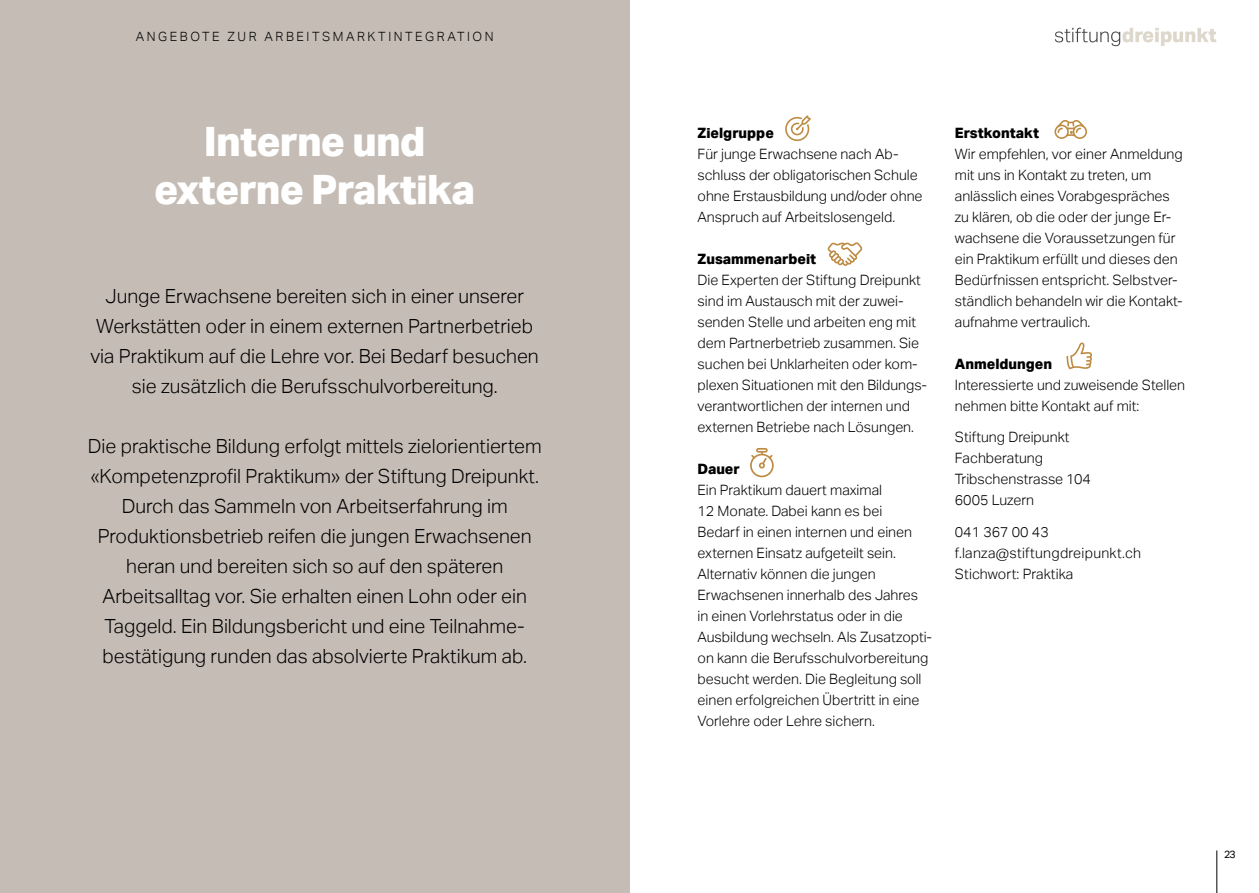
<style>
.page{position:relative;width:1259px;height:893px;background:#fff}
.page>*{position:absolute;margin:0;border:0;box-sizing:border-box;transform-origin:0 0}
.t1{font:800 40.5px/48px "Aktiv Grotesk";letter-spacing:-.02em;color:#fff;text-align:center}
.t2{font:300 19.5px/30px "Aktiv Grotesk";color:#000;text-align:center}
.t3{font:300 14.25px/21px "Aktiv Grotesk";color:#000}
.t4{font:300 14.25px/21px "Aktiv Grotesk";letter-spacing:.02em;color:#000}
.t5{font:800 14.25px "Aktiv Grotesk";color:#000}
.t6{font:300 12.75px "Aktiv Grotesk";letter-spacing:.2em;color:#000}
.t7{font:10.5px "Aktiv Grotesk";color:#000}
</style>
<div class="page">
<hr style="left:1216px;top:850px;width:1px;height:43px;background:#000">
<svg style="left:785px;top:115px;width:26px;height:26px"></svg>
<svg style="left:827px;top:242px;width:35px;height:24px"></svg>
<svg style="left:750px;top:448px;width:23px;height:29px"></svg>
<svg style="left:1054px;top:120px;width:33px;height:19px"></svg>
<svg style="left:1066px;top:342px;width:26px;height:27px"></svg>
<div style="left:0;top:0;width:629px;height:893px;background:#c5bdb5"></div>
<svg style="left:1054px;top:28px;width:162px;height:18px"></svg>
<p class="t6" style="left:136px;top:29px;width:359px">ANGEBOTE ZUR ARBEITSMARKTINTEGRATION</p>
<h1 class="t1" style="left:154px;top:119px;width:322px">Interne und externe Praktika</h1>
<h2 class="t2" style="left:91px;top:281px;width:450px">Junge Erwachsene bereiten sich in einer unserer Werkstätten oder in einem externen Partnerbetrieb via Praktikum auf die Lehre vor. Bei Bedarf besuchen sie zusätzlich die Berufsschulvorbereitung.</h2>
<p class="t2" style="left:88px;top:431px;width:455px">Die praktische Bildung erfolgt mittels zielorientiertem «Kompetenzprofil Praktikum» der Stiftung Dreipunkt.<br>Durch das Sammeln von Arbeitserfahrung im Produktionsbetrieb reifen die jungen Erwachsenen heran und bereiten sich so auf den späteren Arbeitsalltag vor. Sie erhalten einen Lohn oder ein Taggeld. Ein Bildungsbericht und eine Teilnahme&shy;bestätigung runden das absolvierte Praktikum ab.</p>
<p class="t5" style="left:697px;top:124px;width:78px">Zielgruppe</p>
<p class="t3" style="left:697px;top:143px;width:226px">Für junge Erwachsene nach Ab&shy;schluss der obligatorischen Schule ohne Erstausbildung und/oder ohne Anspruch auf Arbeitslosengeld.</p>
<p class="t5" style="left:697px;top:250px;width:120px">Zusammenarbeit</p>
<p class="t3" style="left:697px;top:269px;width:231px">Die Experten der Stiftung Dreipunkt sind im Austausch mit der zuwei&shy;senden Stelle und arbeiten eng mit dem Partnerbetrieb zusammen. Sie suchen bei Unklarheiten oder kom&shy;plexen Situationen mit den Bildungs&shy;verantwortlichen der internen und externen Betriebe nach Lösungen.</p>
<p class="t5" style="left:697px;top:461px;width:44px">Dauer</p>
<p class="t3" style="left:697px;top:479px;width:236px">Ein Praktikum dauert maximal<br>12 Monate. Dabei kann es bei<br>Bedarf in einen internen und einen externen Einsatz aufgeteilt sein.<br>Alternativ können die jungen Erwachsenen innerhalb des Jahres in einen Vorlehrstatus oder in die Ausbildung wechseln. Als Zusatzopti&shy;on kann die Berufsschulvorbereitung besucht werden. Die Begleitung soll einen erfolgreichen Übertritt in eine Vorlehre oder Lehre sichern.</p>
<p class="t5" style="left:955px;top:125px;width:86px">Erstkontakt</p>
<p class="t3" style="left:955px;top:143px;width:229px">Wir empfehlen, vor einer Anmeldung mit uns in Kontakt zu treten, um anlässlich eines Vorabgespräches zu klären, ob die oder der junge Er&shy;wachsene die Voraussetzungen für ein Praktikum erfüllt und dieses den Bedürfnissen entspricht. Selbstver&shy;ständlich behandeln wir die Kontakt&shy;aufnahme vertraulich.</p>
<p class="t5" style="left:955px;top:356px;width:99px">Anmeldungen</p>
<p class="t3" style="left:955px;top:374px;width:232px">Interessierte und zuweisende Stellen nehmen bitte Kontakt auf mit:</p>
<p class="t3" style="left:955px;top:427px;width:138px">Stiftung Dreipunkt<br>Fachberatung<br>Tribschenstrasse 104<br>6005 Luzern</p>
<p class="t4" style="left:955px;top:521px;width:188px">041 367 00 43 f.lanza@stiftungdreipunkt.ch<br>Stichwort: Praktika</p>
<p class="t7" style="left:1224px;top:849px;width:13px">23</p>
</div>
